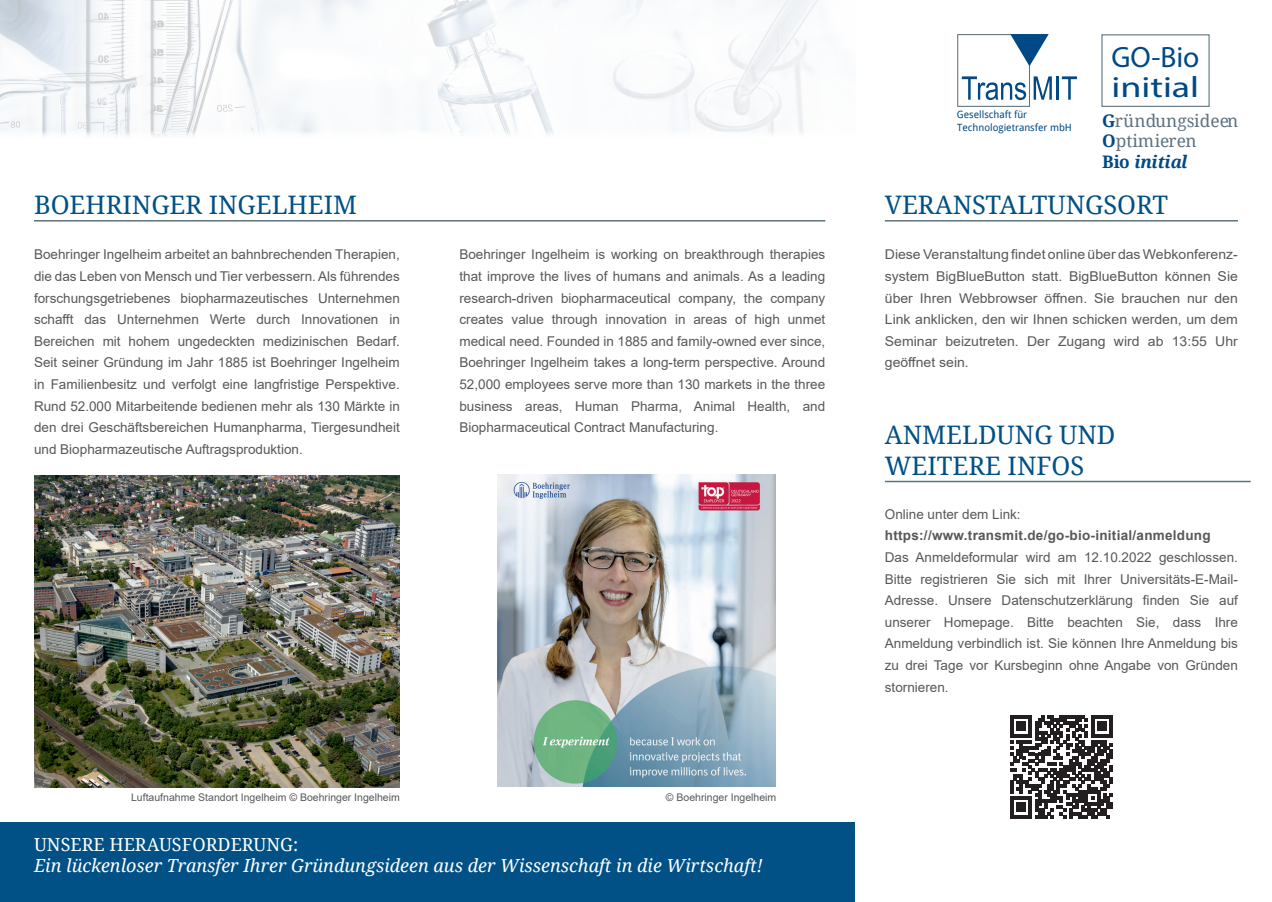
<style>
.page{position:relative;width:1272px;height:902px;background:#fff}
.page>*{position:absolute;margin:0;border:0;box-sizing:border-box;transform-origin:0 0}
.t1{font:29.4px/30.2px "Myriad Pro";color:#014984}
.t2{font:25.5px/30.6px "Droid Serif";color:#015186}
.t3{font:italic 18px "Droid Serif";color:#fff}
.t4{font:18px "Droid Serif";color:#fff}
.t5{font:17.25px/20.7px "Droid Serif";color:#5f727e}
.t6{font:13.5px/21.6px "Arial";color:#57585a;text-align:justify}
.t7{font:13.5px/21.6px "Arial";color:#57585a;text-align:justify;scale:1.04 1}
.t8{font:700 13.5px "Arial";letter-spacing:.02em;color:#57585a}
.t9{font:10.5px "Arial";color:#57585a}
.t10{font:10.05px/12.5px "Droid Sans";color:#014984}
.s1{font-weight:700;color:#014984}
.s2{font-weight:700;font-style:italic;color:#014984}
</style>
<div class="page">
<div style="left:0;top:821px;width:855px;height:80px;background:#015186"></div>
<img style="left:0;top:0;width:818px;height:136px">
<hr style="left:1056px;top:76px;width:2px;height:24px;background:#014984">
<svg style="left:1061px;top:76px;width:15px;height:24px"></svg>
<svg style="left:957px;top:34px;width:94px;height:73px"></svg>
<div style="left:1101px;top:34px;width:108px;height:73px;border:1px solid #5f727e"></div>
<hr style="left:884px;top:220px;width:353px;height:1px;background:#5f727e">
<hr style="left:884px;top:480px;width:366px;height:2px;background:#5f727e">
<hr style="left:34px;top:220px;width:791px;height:1px;background:#5f727e">
<img style="left:34px;top:475px;width:366px;height:312px">
<svg style="left:1010px;top:715px;width:102px;height:103px"></svg>
<img style="left:497px;top:474px;width:279px;height:312px">
<h2 class="t2" style="left:34px;top:190px;width:324px">BOEHRINGER INGELHEIM</h2>
<p class="t6" style="left:34px;top:244px;width:367px">Boehringer Ingelheim arbeitet an bahnbrechenden Therapien, die das Leben von Mensch und Tier verbessern. Als führendes forschungsgetriebenes biopharmazeutisches Unternehmen schafft das Unternehmen Werte durch Innovationen in Bereichen mit hohem ungedeckten medizinischen Bedarf.<br>Seit seiner Gründung im Jahr 1885 ist Boehringer Ingelheim in Familienbesitz und verfolgt eine langfristige Perspektive.<br>Rund 52.000 Mitarbeitende bedienen mehr als 130 Märkte in den drei Geschäftsbereichen Humanpharma, Tiergesundheit und Biopharmazeutische Auftragsproduktion.</p>
<p class="t6" style="left:459px;top:244px;width:367px">Boehringer Ingelheim is working on breakthrough therapies that improve the lives of humans and animals. As a leading research-driven biopharmaceutical company, the company creates value through innovation in areas of high unmet medical need. Founded in 1885 and family-owned ever since, Boehringer Ingelheim takes a long-term perspective. Around 52,000 employees serve more than 130 markets in the three business areas, Human Pharma, Animal Health, and Biopharmaceutical Contract Manufacturing.</p>
<p class="t9" style="left:131px;top:789px;width:270px">Luftaufnahme Standort Ingelheim © Boehringer Ingelheim</p>
<p class="t9" style="left:666px;top:789px;width:112px">© Boehringer Ingelheim</p>
<h3 class="t4" style="left:34px;top:833px;width:266px">UNSERE HERAUSFORDERUNG:</h3>
<h3 class="t3" style="left:34px;top:855px;width:730px">Ein lückenloser Transfer Ihrer Gründungsideen aus der Wissenschaft in die Wirtschaft!</h3>
<h1 class="t1" style="left:1111px;top:41px;width:89px">GO-Bio initial</h1>
<p class="t10" style="left:956px;top:108px;width:117px">Gesellschaft für<br>Technologietransfer mbH</p>
<p class="t5" style="left:1102px;top:110px;width:138px"><span class="s1">G</span>ründungsideen<br><span class="s1">O</span>ptimieren<br><span class="s1">Bio</span> <span class="s2">initial</span></p>
<h2 class="t2" style="left:884px;top:190px;width:285px">VERANSTALTUNGSORT</h2>
<p class="t7" style="left:884px;top:244px;width:341px">Diese Veranstaltung findet online über das Webkonferenz&shy;system BigBlueButton statt. BigBlueButton können Sie über Ihren Webbrowser öffnen. Sie brauchen nur den Link anklicken, den wir Ihnen schicken werden, um dem Seminar beizutreten. Der Zugang wird ab 13:55 Uhr geöffnet sein.</p>
<h2 class="t2" style="left:884px;top:420px;width:232px">ANMELDUNG UND<br>WEITERE INFOS</h2>
<p class="t6" style="left:884px;top:503px;width:137px">Online unter dem Link:</p>
<p class="t8" style="left:884px;top:526px;width:327px">https://www.transmit.de/go-bio-initial/anmeldung</p>
<p class="t6" style="left:884px;top:546px;width:354px">Das Anmeldeformular wird am 12.10.2022 geschlossen.<br>Bitte registrieren Sie sich mit Ihrer Universitäts-E-Mail-Adresse. Unsere Datenschutzerklärung finden Sie auf unserer Homepage. Bitte beachten Sie, dass Ihre Anmeldung verbindlich ist. Sie können Ihre Anmeldung bis zu drei Tage vor Kursbeginn ohne Angabe von Gründen stornieren.</p>
</div>
